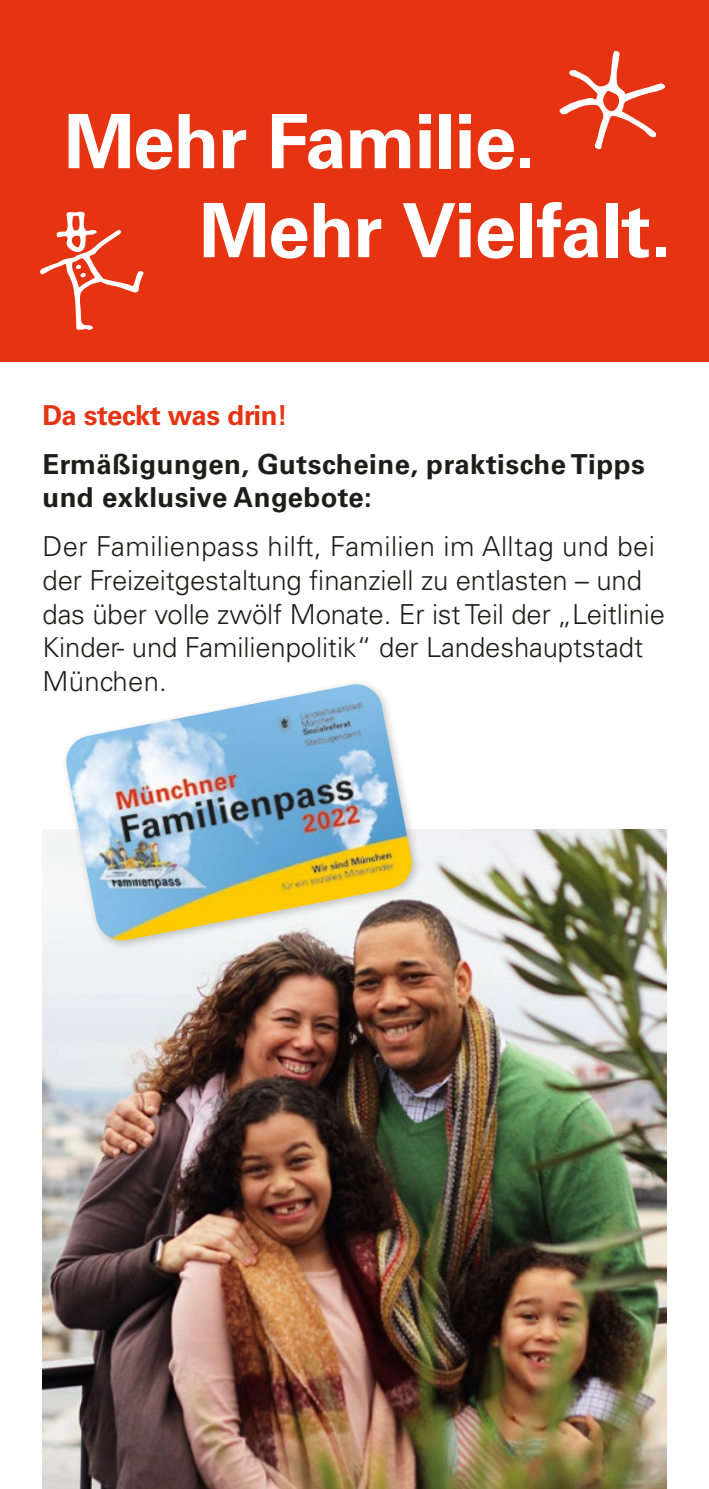
<style>
.page{position:relative;width:709px;height:1489px;background:#fff}
.page>*{position:absolute;margin:0;border:0;box-sizing:border-box;transform-origin:0 0}
.t1{font:700 75px/89px "Univers";letter-spacing:-.015em;color:#fff}
.t2{font:300 27.5px/33.8px "Univers";letter-spacing:-.005em;color:#1d1d1b}
.t3{font:700 27.5px/33.8px "Univers";letter-spacing:.02em;color:#1d1d1b}
.t4{font:700 27.5px "Univers";letter-spacing:-.01em;color:#e63312}
</style>
<div class="page">
<img style="left:43px;top:829px;width:623px;height:659px">
<div style="left:0;top:0;width:709px;height:361px;background:#e63312"></div>
<svg style="left:559px;top:51px;width:107px;height:99px"></svg>
<svg style="left:40px;top:211px;width:104px;height:119px"></svg>
<div style="left:62px;top:678px;width:360px;height:272px;background:#1d1d1b;opacity:.25"></div>
<img style="left:64px;top:684px;width:350px;height:258px">
<h1 class="t1" style="left:199px;top:98px;width:473px;text-indent:-135px">Mehr Familie.<br>Mehr Vielfalt.</h1>
<p class="t4" style="left:43px;top:399px;width:247px">Da steckt was drin!</p>
<p class="t3" style="left:43px;top:447px;width:604px">Ermäßigungen, Gutscheine, praktische Tipps und exklusive Angebote:</p>
<p class="t2" style="left:43px;top:529px;width:624px">Der Familienpass hilft, Familien im Alltag und bei der Freizeitgestaltung finanziell zu entlasten – und das über volle zwölf Monate. Er ist Teil der „Leitlinie Kinder- und Familienpolitik“ der Landeshauptstadt München.</p>
</div>
